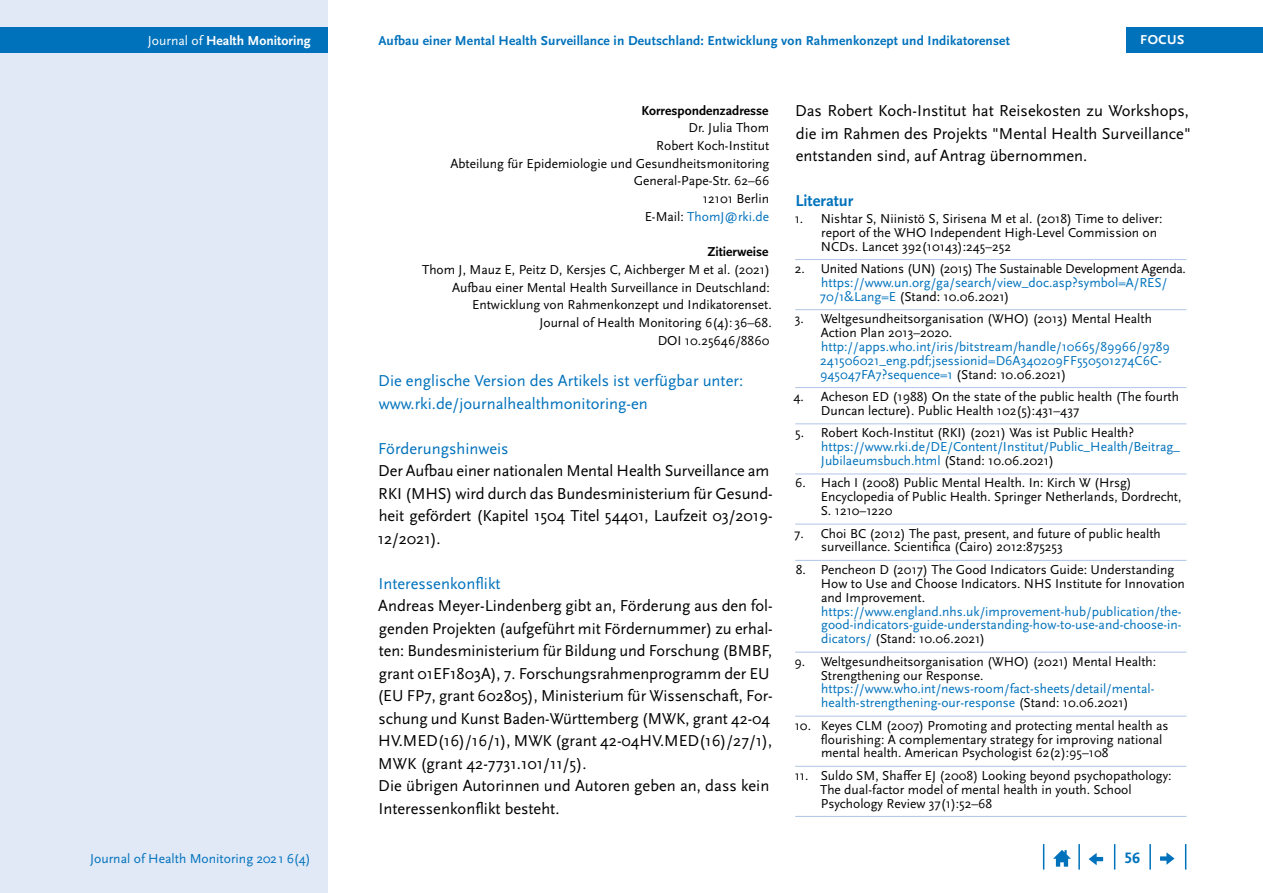
<style>
.page{position:relative;width:1263px;height:893px;background:#fff}
.page>*{position:absolute;margin:0;border:0;box-sizing:border-box;transform-origin:0 0}
.Copy{font:16.5px/22.5px "Scala Sans Pro";color:#000}
.Copy-2{font:16.5px/22.5px "Scala Sans Pro";color:#0072bc}
.H4_reg_o_LZ{font:16.5px "Scala Sans Pro";color:#0072bc}
.t1{font:700 16.5px "Scala Sans Pro";color:#0072bc}
.t2{font:700 15.75px "Scala Sans Pro";color:#0072bc}
.t3{font:13.65px "Scala Sans Pro";color:#0072bc}
.t4{font:700 13.65px "Scala Sans Pro";color:#fff}
.Literaturverzeichnis{font:13.5px/13.8px "Scala Sans Pro";color:#000}
.Literaturverzeichnis-2{font:13.5px/13.8px "Scala Sans Pro";color:#0072bc}
.Impressum_klein{font:13.5px/17.7px "Scala Sans Pro";color:#000;text-align:right}
.t5{font:700 13.5px "Scala Sans Pro";letter-spacing:.01em;color:#0072bc}
.Impressum_klein-2{font:700 13.5px "Scala Sans Pro";color:#000}
.Impressum_klein-3{font:13.5px "Scala Sans Pro";color:#0072bc}
.t6{font:700 13.5px "Scala Sans Pro";letter-spacing:.04em;color:#fff}
.s1{font-weight:400}
.s2{color:#000}
.s3{color:#0072bc}
</style>
<div class="page">
<div style="left:0;top:0;width:327px;height:893px;background:#e1e8f6"></div>
<div style="left:0;top:28px;width:327px;height:25px;background:#0072bc"></div>
<svg style="left:1185px;top:844px;width:1px;height:26px"></svg>
<hr style="left:1149px;top:844px;width:2px;height:26px;background:#0072bc">
<svg style="left:1114px;top:844px;width:1px;height:26px"></svg>
<hr style="left:1078px;top:844px;width:2px;height:26px;background:#0072bc">
<svg style="left:1043px;top:844px;width:1px;height:26px"></svg>
<svg style="left:1053px;top:850px;width:18px;height:17px"></svg>
<svg style="left:1089px;top:853px;width:14px;height:12px"></svg>
<svg style="left:1160px;top:852px;width:14px;height:13px"></svg>
<div style="left:1126px;top:28px;width:137px;height:25px;background:#0072bc"></div>
<hr style="left:795px;top:259px;width:391px;height:1px;background:#afc5e7">
<hr style="left:795px;top:309px;width:391px;height:1px;background:#afc5e7">
<hr style="left:795px;top:387px;width:391px;height:1px;background:#afc5e7">
<hr style="left:795px;top:423px;width:391px;height:1px;background:#afc5e7">
<hr style="left:795px;top:474px;width:391px;height:1px;background:#afc5e7">
<hr style="left:795px;top:524px;width:391px;height:1px;background:#afc5e7">
<hr style="left:795px;top:560px;width:391px;height:1px;background:#afc5e7">
<hr style="left:795px;top:652px;width:391px;height:1px;background:#afc5e7">
<hr style="left:795px;top:716px;width:391px;height:1px;background:#afc5e7">
<hr style="left:795px;top:766px;width:391px;height:1px;background:#afc5e7">
<hr style="left:795px;top:816px;width:391px;height:1px;background:#afc5e7">
<p class="t4" style="left:148px;top:33px;width:164px"><span class="s1">Journal of</span> Health Monitoring</p>
<p class="t5" style="left:378px;top:33px;width:633px">Aufbau einer Mental Health Surveillance in Deutschland: Entwicklung von Rahmenkonzept und Indikatorenset</p>
<p class="t6" style="left:1140px;top:32px;width:46px">FOCUS</p>
<p class="Impressum_klein-2" style="left:641px;top:102px;width:129px">Korrespondenzadresse</p>
<p class="Impressum_klein" style="left:688px;top:119px;width:82px">Dr. Julia Thom</p>
<p class="Impressum_klein" style="left:656px;top:137px;width:114px">Robert Koch-Institut</p>
<p class="Impressum_klein" style="left:450px;top:154px;width:321px">Abteilung für Epidemiologie und Gesundheitsmonitoring</p>
<p class="Impressum_klein" style="left:634px;top:172px;width:137px">General-Pape-Str. 62–66</p>
<p class="Impressum_klein" style="left:703px;top:190px;width:68px">12101 Berlin</p>
<p class="Impressum_klein-3" style="left:645px;top:209px;width:126px"><span class="s2">E-Mail:</span> ThomJ@rki.de</p>
<p class="Impressum_klein-2" style="left:707px;top:244px;width:63px">Zitierweise</p>
<p class="Impressum_klein" style="left:422px;top:261px;width:351px">Thom J, Mauz E, Peitz D, Kersjes C, Aichberger M et al. (2021)<br>Aufbau einer Mental Health Surveillance in Deutschland:<br>Entwicklung von Rahmenkonzept und Indikatorenset.<br>Journal of Health Monitoring 6(4): 36–68.<br>DOI 10.25646/8860</p>
<p class="Copy-2" style="left:378px;top:369px;width:366px">Die englische Version des Artikels ist verfügbar unter: www.rki.de/journalhealthmonitoring-en</p>
<p class="H4_reg_o_LZ" style="left:378px;top:439px;width:132px">Förderungshinweis</p>
<p class="Copy" style="left:378px;top:459px;width:396px">Der Aufbau einer nationalen Mental Health Surveillance am RKI (MHS) wird durch das Bundesministerium für Gesund&shy;heit gefördert (Kapitel 1504 Titel 54401, Laufzeit 03/2019- 12/2021).</p>
<p class="H4_reg_o_LZ" style="left:378px;top:574px;width:124px">Interessenkonflikt</p>
<p class="Copy" style="left:377px;top:594px;width:397px">Andreas Meyer-Lindenberg gibt an, Förderung aus den fol&shy;genden Projekten (aufgeführt mit Fördernummer) zu erhal&shy;ten: Bundesministerium für Bildung und Forschung (BMBF, grant 01EF1803A), 7. Forschungsrahmenprogramm der EU (EU FP7, grant 602805), Ministerium für Wissenschaft, For&shy;schung und Kunst Baden-Württemberg (MWK, grant 42-04<br>HV.MED(16)/16/1), MWK (grant 42-04HV.MED(16)/27/1), MWK (grant 42-7731.101/11/5).</p>
<p class="Copy" style="left:378px;top:774px;width:392px">Die übrigen Autorinnen und Autoren geben an, dass kein<br>Interessenkonflikt besteht.</p>
<p class="Copy" style="left:795px;top:99px;width:397px;text-align:justify">Das Robert Koch-Institut hat Reisekosten zu Workshops, die im Rahmen des Projekts "Mental Health Surveillance" entstanden sind, auf Antrag übernommen.</p>
<p class="t1" style="left:795px;top:191px;width:60px">Literatur</p>
<p class="Literaturverzeichnis" style="left:821px;top:212px;width:343px;text-indent:-26px">1. Nishtar S, Niinistö S, Sirisena M et al. (2018) Time to deliver: report of the WHO Independent High-Level Commission on<br>NCDs. Lancet 392(10143):245–252</p>
<p class="Literaturverzeichnis" style="left:820px;top:262px;width:368px;text-indent:-25px">2. United Nations (UN) (2015) The Sustainable Development Agenda. <span class="s3">https://www.un.org/ga/search/view_doc.asp?symbol=A/RES/<br>70/1&amp;Lang=E</span> (Stand: 10.06.2021)</p>
<p class="Literaturverzeichnis-2" style="left:820px;top:312px;width:351px;text-indent:-25px"><span class="s2">3. Weltgesundheitsorganisation (WHO) (2013) Mental Health Action Plan 2013–2020. </span>http://apps.who.int/iris/bitstream/handle/10665/89966/9789<br>241506021_eng.pdf;jsessionid=D6A340209FF550501274C6C-945047FA7?sequence=1 <span class="s2">(Stand: 10.06.2021)</span></p>
<p class="Literaturverzeichnis" style="left:821px;top:390px;width:360px;text-indent:-27px">4. Acheson ED (1988) On the state of the public health (The fourth<br>Duncan lecture). Public Health 102(5):431–437</p>
<p class="Literaturverzeichnis-2" style="left:821px;top:426px;width:361px;text-indent:-26px"><span class="s2">5. Robert Koch-Institut (RKI) (2021) Was ist Public Health? </span>https://www.rki.de/DE/Content/Institut/Public_Health/Beitrag_<br>Jubilaeumsbuch.html <span class="s2">(Stand: 10.06.2021)</span></p>
<p class="Literaturverzeichnis" style="left:821px;top:476px;width:362px;text-indent:-26px">6. Hach I (2008) Public Mental Health. In: Kirch W (Hrsg)<br>Encyclopedia of Public Health. Springer Netherlands, Dordrecht,<br>S. 1210–1220</p>
<p class="Literaturverzeichnis" style="left:821px;top:526px;width:341px;text-indent:-27px">7. Choi BC (2012) The past, present, and future of public health surveillance. Scientifica (Cairo) 2012:875253</p>
<p class="Literaturverzeichnis" style="left:821px;top:563px;width:366px;text-indent:-25px">8. Pencheon D (2017) The Good Indicators Guide: Understanding How to Use and Choose Indicators. NHS Institute for Innovation and Improvement. <span class="s3">https://www.england.nhs.uk/improvement-hub/publication/the&shy;good-indicators-guide-understanding-how-to-use-and-choose-in&shy;dicators/</span> (Stand: 10.06.2021)</p>
<p class="Literaturverzeichnis" style="left:821px;top:654px;width:337px;text-indent:-26px">9. Weltgesundheitsorganisation (WHO) (2021) Mental Health:<br>Strengthening our Response. <span class="s3">https://www.who.int/news-room/fact-sheets/detail/mental&shy;health-strengthening-our-response</span> (Stand: 10.06.2021)</p>
<p class="Literaturverzeichnis" style="left:821px;top:718px;width:349px;text-indent:-26px">10. Keyes CLM (2007) Promoting and protecting mental health as flourishing: A complementary strategy for improving national mental health. American Psychologist 62(2):95–108</p>
<p class="Literaturverzeichnis" style="left:820px;top:768px;width:353px;text-indent:-25px">11. Suldo SM, Shaffer EJ (2008) Looking beyond psychopathology:<br>The dual-factor model of mental health in youth. School<br>Psychology Review 37(1):52–68</p>
<p class="t3" style="left:90px;top:850px;width:222px">Journal of Health Monitoring 2021 6(4)</p>
<p class="t2" style="left:1124px;top:849px;width:17px">56</p>
</div>
